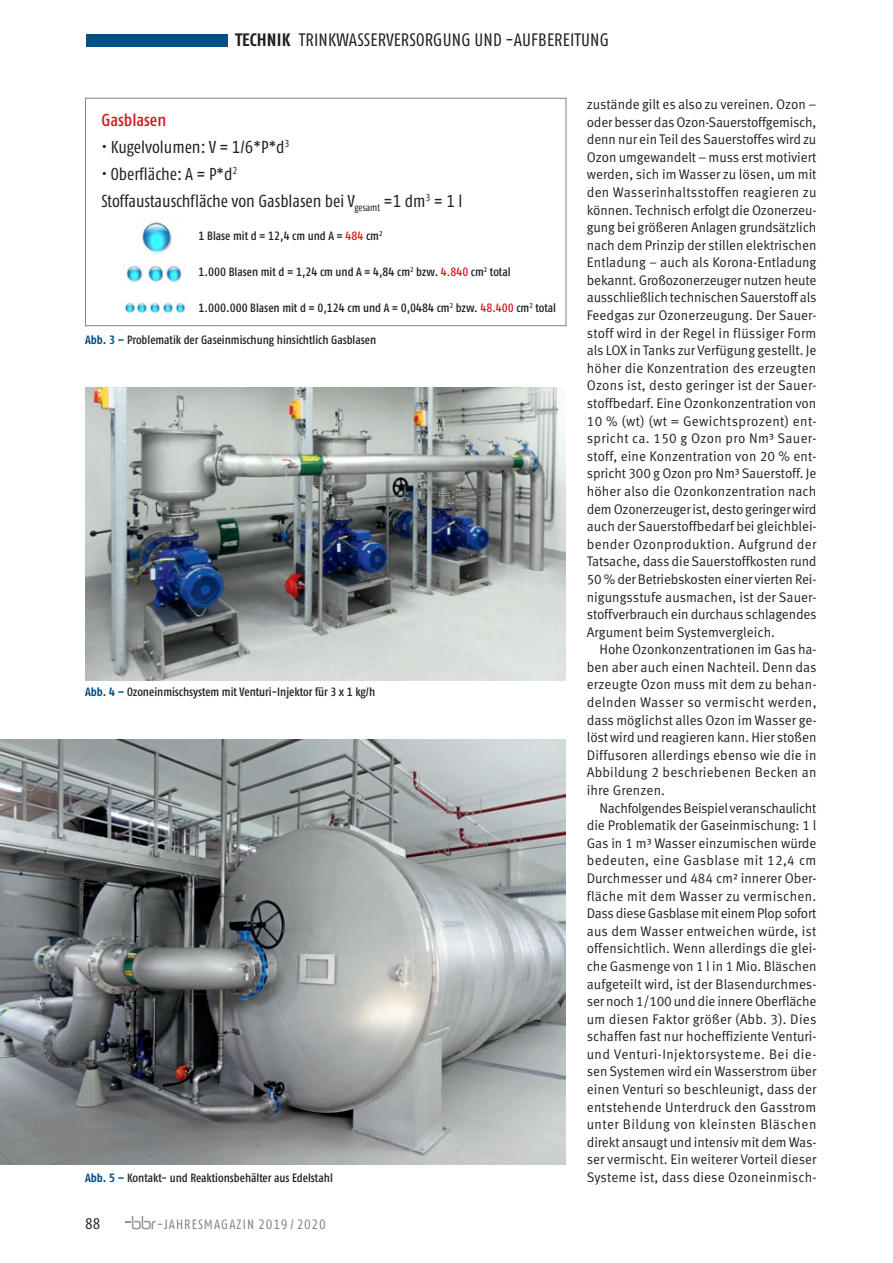
<style>
.page{position:relative;width:893px;height:1263px;background:#fff}
.page>*{position:absolute;margin:0;border:0;box-sizing:border-box;transform-origin:0 0}
.t1{font:condensed 18px "Fago OT";letter-spacing:.01em;color:#231f20}
.t2{font:condensed 17.25px/27px "Fago OT";color:#231f20}
.t3{font:500 condensed 17.25px "Fago OT";letter-spacing:-.005em;color:#d7171f}
.t4{font:condensed 15.3px "Fago OT";color:#231f20}
.t5{font:13.95px/17.5px "Meta OT Norm";color:#231f20;text-align:justify;scale:.96 1}
.t6{font:condensed 13.5px "Fago OT";letter-spacing:.075em;color:#808285}
.t7{font:500 condensed 12px "Fago OT";color:#231f20}
.s1{font-weight:700}
.s2{color:#d7171f}
.s3{font-weight:700;color:#004f87}
</style>
<div class="page">
<div style="left:86px;top:34px;width:141px;height:12px;background:#004f87"></div>
<svg style="left:125px;top:1216px;width:31px;height:13px"></svg>
<img style="left:85px;top:387px;width:481px;height:293px">
<img style="left:0;top:739px;width:566px;height:425px">
<img style="left:142px;top:220px;width:31px;height:36px">
<img style="left:124px;top:265px;width:39px;height:18px">
<img style="left:164px;top:264px;width:21px;height:19px">
<svg style="left:124px;top:302px;width:63px;height:11px"></svg>
<div style="left:85px;top:98px;width:481px;height:228px;border:1px solid #808285"></div>
<p class="t1" style="left:235px;top:29px;width:375px"><span class="s1">TECHNIK</span> TRINKWASSERVERSORGUNG UND -AUFBEREITUNG</p>
<p class="t3" style="left:101px;top:109px;width:66px">Gasblasen</p>
<p class="t2" style="left:101px;top:133px;width:190px">• Kugelvolumen: V = 1/6*P*d<sup>3</sup></p>
<p class="t2" style="left:101px;top:160px;width:362px">• Oberfläche: A = P*d<sup>2<br></sup>Stoffaustauschfläche von Gasblasen bei V<sub>gesamt</sub> =1 dm<sup>3</sup> = 1 l</p>
<p class="t7" style="left:199px;top:228px;width:185px">1 Blase mit d = 12,4 cm und A = <span class="s2">484</span> cm<sup>2</sup></p>
<p class="t7" style="left:199px;top:264px;width:314px">1.000 Blasen mit d = 1,24 cm und A = 4,84 cm<sup>2</sup> bzw. <span class="s2">4.840</span> cm<sup>2</sup> total</p>
<p class="t7" style="left:199px;top:300px;width:359px">1.000.000 Blasen mit d = 0,124 cm und A = 0,0484 cm<sup>2</sup> bzw. <span class="s2">48.400</span> cm<sup>2</sup> total</p>
<p class="t7" style="left:85px;top:333px;width:293px"><span class="s3">Abb. 3 –</span> Problematik der Gaseinmischung hinsichtlich Gasblasen</p>
<p class="t7" style="left:85px;top:685px;width:292px"><span class="s3">Abb. 4 –</span> Ozoneinmischsystem mit Venturi-Injektor für 3 x 1 kg/h</p>
<p class="t5" style="left:587px;top:96px;width:241px">zustände gilt es also zu vereinen. Ozon – oder besser das Ozon-Sauerstoffgemisch, denn nur ein Teil des Sauerstoffes wird zu Ozon umgewandelt – muss erst motiviert werden, sich im Wasser zu lösen, um mit den Wasserinhaltsstoffen reagieren zu können. Technisch erfolgt die Ozonerzeu&shy;gung bei größeren Anlagen grundsätzlich nach dem Prinzip der stillen elektrischen Entladung – auch als Korona-Entladung bekannt. Großozonerzeuger nutzen heute ausschließlich technischen Sauerstoff als Feedgas zur Ozonerzeugung. Der Sauer&shy;stoff wird in der Regel in flüssiger Form als LOX in Tanks zur Verfügung gestellt. Je höher die Konzentration des erzeugten Ozons ist, desto geringer ist der Sauer&shy;stoffbedarf. Eine Ozonkonzentration von 10 % (wt) (wt = Gewichtsprozent) ent&shy;spricht ca. 150 g Ozon pro Nm³ Sauer&shy;stoff, eine Konzentration von 20 % ent&shy;spricht 300 g Ozon pro Nm³ Sauerstoff. Je höher also die Ozonkonzentration nach dem Ozonerzeuger ist, desto geringer wird auch der Sauerstoffbedarf bei gleichblei&shy;bender Ozonproduktion. Aufgrund der Tatsache, dass die Sauerstoffkosten rund 50 % der Betriebskosten einer vierten Rei&shy;nigungsstufe ausmachen, ist der Sauer&shy;stoffverbrauch ein durchaus schlagendes Argument beim Systemvergleich.</p>
<p class="t5" style="left:587px;top:641px;width:241px;text-indent:13px">Hohe Ozonkonzentrationen im Gas ha&shy;ben aber auch einen Nachteil. Denn das erzeugte Ozon muss mit dem zu behan&shy;delnden Wasser so vermischt werden, dass möglichst alles Ozon im Wasser ge&shy;löst wird und reagieren kann. Hier stoßen Diffusoren allerdings ebenso wie die in Abbildung 2 beschriebenen Becken an ihre Grenzen.</p>
<p class="t5" style="left:587px;top:799px;width:241px;text-align:left;text-indent:13px">Nachfolgendes Beispiel veranschaulicht die Problematik der Gaseinmischung: 1 l Gas in 1 m³ Wasser einzumischen würde bedeuten, eine Gasblase mit 12,4 cm Durchmesser und 484 cm² innerer Ober&shy;fläche mit dem Wasser zu vermischen.<br>Dass diese Gasblase mit einem Plop sofort aus dem Wasser entweichen würde, ist offensichtlich. Wenn allerdings die glei&shy;che Gasmenge von 1 l in 1 Mio. Bläschen aufgeteilt wird, ist der Blasendurchmes&shy;ser noch 1/100 und die innere Oberfläche um diesen Faktor größer (Abb. 3). Dies schaffen fast nur hocheffiziente Venturi&shy;und Venturi-Injektorsysteme. Bei die--- sen Systemen wird ein Wasserstrom über einen Venturi so beschleunigt, dass der entstehende Unterdruck den Gasstrom unter Bildung von kleinsten Bläschen direkt ansaugt und intensiv mit dem Was&shy;ser vermischt. Ein weiterer Vorteil dieser</p>
<p class="t7" style="left:85px;top:1171px;width:249px"><span class="s3">Abb. 5 –</span> Kontakt- und Reaktionsbehälter aus Edelstahl</p>
<p class="t5" style="left:587px;top:1169px;width:241px">Systeme ist, dass diese Ozoneinmisch-</p>
<p class="t4" style="left:85px;top:1215px;width:17px">88</p>
<p class="t6" style="left:157px;top:1216px;width:170px">-JAHRESMAGAZIN 2019 / 2020</p>
</div>
